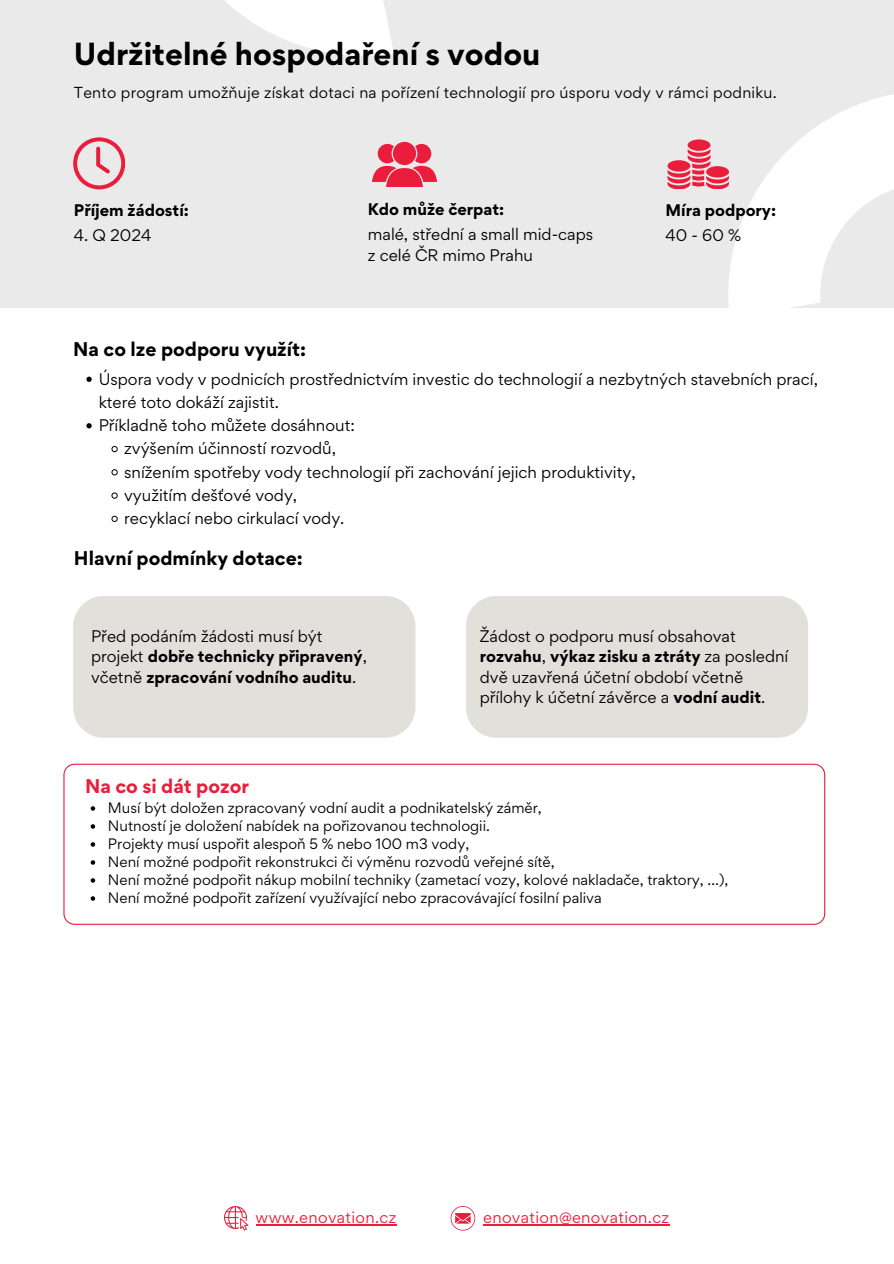
<style>
.page{position:relative;width:894px;height:1264px;background:#fff}
.page>*{position:absolute;margin:0;border:0;box-sizing:border-box;transform-origin:0 0}
.t1{font:700 28.5px "Gordita";color:#000}
.t2{font:700 17.7px "Gordita";color:#000}
.t3{font:700 17.7px "Gordita";color:#ea1d3c}
.t4{font:15px/20.2px "Gordita";color:#000}
.t5{font:700 15px/20.2px "Gordita";color:#000}
.t6{font:14.7px "Gordita";letter-spacing:.02em;color:#ea1d3c}
.t7{font:14.25px "Gordita";letter-spacing:.015em;color:#000}
.t8{font:13.5px "Gordita";color:#000}
.s1{font-weight:400}
.s2{font-weight:700}
</style>
<div class="page">
<div style="left:0;top:0;width:893px;height:308px;background:#eaeaea"></div>
<svg style="left:372px;top:144px;width:65px;height:43px"></svg>
<div style="left:393px;top:142px;width:23px;height:23px;background:#ea1d3c;border-radius:50%"></div>
<svg style="left:73px;top:137px;width:52px;height:52px"></svg>
<svg style="left:86px;top:376px;width:6px;height:6px"></svg>
<svg style="left:86px;top:423px;width:6px;height:5px"></svg>
<svg style="left:112px;top:446px;width:5px;height:6px"></svg>
<svg style="left:112px;top:469px;width:5px;height:6px"></svg>
<svg style="left:112px;top:492px;width:5px;height:6px"></svg>
<svg style="left:112px;top:516px;width:5px;height:5px"></svg>
<svg style="left:225px;top:0;width:169px;height:56px"></svg>
<svg style="left:667px;top:94px;width:226px;height:214px"></svg>
<svg style="left:63px;top:763px;width:762px;height:161px"></svg>
<svg style="left:91px;top:806px;width:4px;height:4px"></svg>
<svg style="left:91px;top:824px;width:4px;height:4px"></svg>
<svg style="left:91px;top:842px;width:4px;height:4px"></svg>
<svg style="left:91px;top:860px;width:4px;height:4px"></svg>
<svg style="left:91px;top:878px;width:4px;height:4px"></svg>
<svg style="left:91px;top:896px;width:4px;height:4px"></svg>
<div style="left:73px;top:596px;width:342px;height:141px;background:#e1e0db;border-radius:30px"></div>
<div style="left:465px;top:596px;width:342px;height:141px;background:#e1e0db;border-radius:30px"></div>
<svg style="left:224px;top:1206px;width:24px;height:24px"></svg>
<svg style="left:450px;top:1206px;width:25px;height:24px"></svg>
<hr style="left:255px;top:1223px;width:141px;height:1px;background:#ea1d3c">
<hr style="left:483px;top:1223px;width:186px;height:1px;background:#ea1d3c">
<h2 class="t1" style="left:74px;top:35px;width:468px">Udržitelné hospodaření s vodou</h2>
<h2 class="t7" style="left:74px;top:83px;width:704px">Tento program umožňuje získat dotaci na pořízení technologií pro úsporu vody v rámci podniku.</h2>
<p class="t5" style="left:74px;top:200px;width:116px">Příjem žádostí:</p>
<p class="t4" style="left:74px;top:225px;width:79px">4. Q 2024</p>
<p class="t5" style="left:368px;top:199px;width:138px">Kdo může čerpat:</p>
<p class="t4" style="left:368px;top:223px;width:227px;line-height:21px">malé, střední a small mid-caps z celé ČR mimo Prahu</p>
<p class="t5" style="left:665px;top:200px;width:112px">Míra podpory:</p>
<p class="t4" style="left:665px;top:225px;width:77px">40-60%</p>
<h1 class="t2" style="left:73px;top:337px;width:234px">Na co lze podporu využít:</h1>
<h5 class="t4" style="left:99px;top:367px;width:720px;line-height:23.2px">Úspora vody v podnicích prostřednictvím investic do technologií a nezbytných stavebních prací, které toto dokáží zajistit.</h5>
<p class="t4" style="left:99px;top:415px;width:257px">Příkladně toho můžete dosáhnout:</p>
<h4 class="t4" style="left:124px;top:438px;width:213px">zvýšením účinností rozvodů,</h4>
<h3 class="t4" style="left:124px;top:461px;width:513px">snížením spotřeby vody technologií při zachování jejich produktivity,</h3>
<p class="t4" style="left:124px;top:485px;width:174px">využitím dešťové vody,</p>
<h4 class="t4" style="left:124px;top:508px;width:222px">recyklací nebo cirkulací vody.</h4>
<p class="t2" style="left:74px;top:546px;width:230px">Hlavní podmínky dotace:</p>
<p class="t5" style="left:91px;top:626px;width:277px"><span class="s1">Před podáním žádosti musí být projekt</span> dobře technicky připravený<span class="s1">, včetně</span> zpracování vodního auditu<span class="s1">.</span></p>
<p class="t4" style="left:479px;top:626px;width:310px">Žádost o podporu musí obsahovat <span class="s2">rozvahu</span>, <span class="s2">výkaz zisku a ztráty</span> za poslední dvě uzavřená účetní období včetně přílohy k účetní závěrce a <span class="s2">vodní audit</span>.</p>
<h5 class="t3" style="left:85px;top:773px;width:165px">Na co si dát pozor</h5>
<p class="t8" style="left:108px;top:798px;width:435px">Musí být doložen zpracovaný vodní audit a podnikatelský záměr,</p>
<h4 class="t8" style="left:108px;top:816px;width:383px">Nutností je doložení nabídek na pořizovanou technologii.</h4>
<p class="t8" style="left:108px;top:834px;width:362px">Projekty musí uspořit alespoň 5 % nebo 100 m3 vody,</p>
<h2 class="t8" style="left:108px;top:852px;width:448px">Není možné podpořit rekonstrukci či výměnu rozvodů veřejné sítě,</h2>
<p class="t8" style="left:108px;top:870px;width:621px">Není možné podpořit nákup mobilní techniky (zametací vozy, kolové nakladače, traktory, …),</p>
<p class="t8" style="left:108px;top:888px;width:495px">Není možné podpořit zařízení využívající nebo zpracovávající fosilní paliva</p>
<p class="t6" style="left:255px;top:1207px;width:142px">www.enovation.cz</p>
<p class="t6" style="left:483px;top:1207px;width:187px">enovation@enovation.cz</p>
</div>
